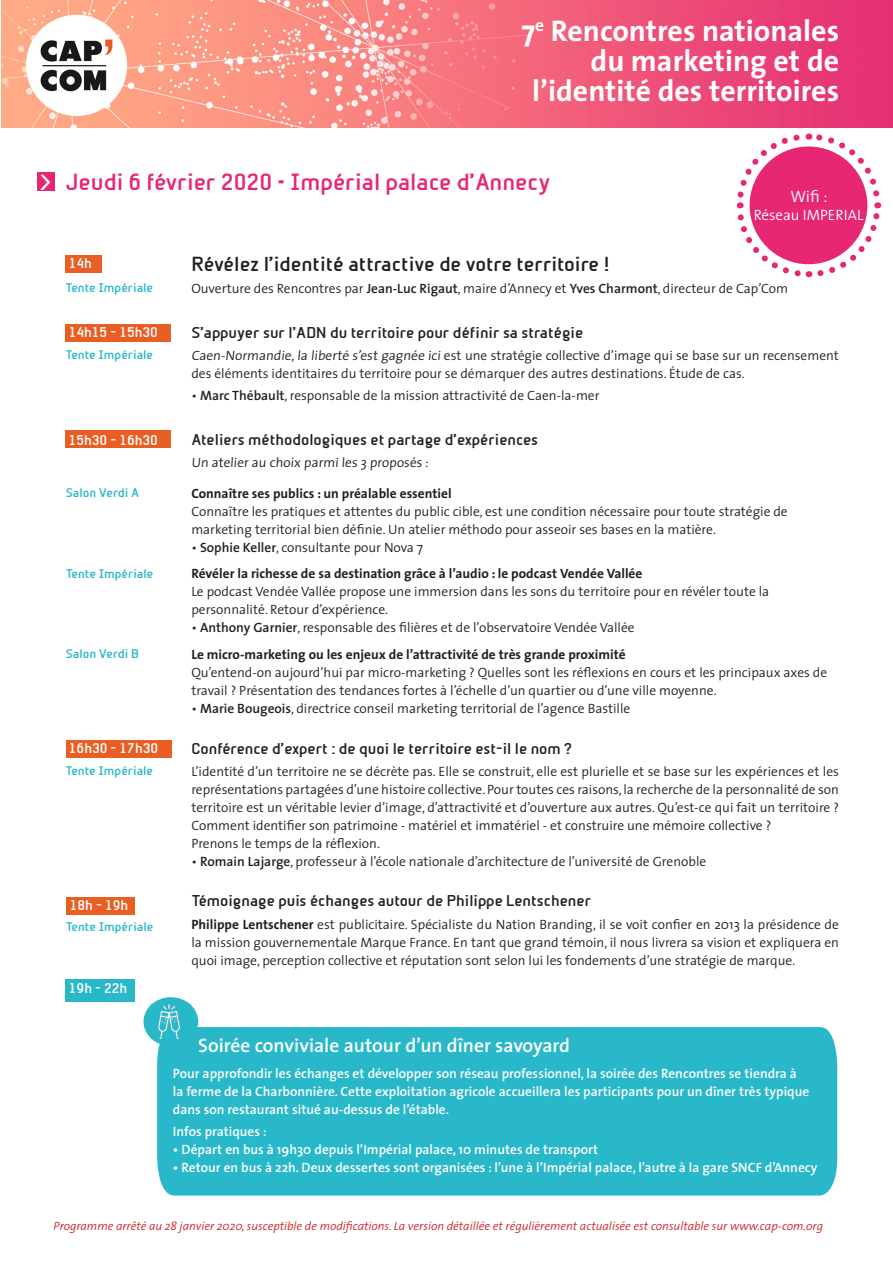
<style>
.page{position:relative;width:893px;height:1263px;background:#fff}
.page>*{position:absolute;margin:0;border:0;box-sizing:border-box;transform-origin:0 0}
.t1{font:700 30px "The Sans";color:#fff}
.Jour{font:700 22.5px "Beta Sans";color:#e72674}
.t2{font:700 21px "Beta Sans";color:#fff}
.Titre{font:700 19.5px "Beta Sans";color:#231f20}
.t3{font:600 19.5px "The Sans";color:#fff}
.t4{font:300 16.5px "The Sans";color:#fff}
.Titre-2{font:700 15px "Beta Sans";color:#231f20}
.t5{font:300 15px "The Sans";color:#fff}
.Texte{font:300 13.5px/18px "The Sans";color:#231f20}
.t6{font:600 13.5px/18px "The Sans";color:#fff}
.Texte-2{font:700 13.5px "The Sans";color:#231f20}
.t7{font:700 13.5px "Beta Sans";color:#fff}
.t8{font:italic 300 12px "The Sans";color:#d1232a}
.Salle{font:700 12px "Beta Sans";color:#29b8ca}
.s1{font-weight:600}
.s2{font-weight:700}
</style>
<div class="page">
<img style="left:1px;top:0;width:892px;height:127px">
<svg style="left:736px;top:133px;width:146px;height:145px"></svg>
<div style="left:750px;top:146px;width:117px;height:118px;background:#e72674;border-radius:50%"></div>
<div style="left:37px;top:172px;width:17px;height:19px;background:#e72674"></div>
<div style="left:65px;top:255px;width:37px;height:18px;background:#e95e22"></div>
<div style="left:65px;top:324px;width:106px;height:17px;background:#e95e22"></div>
<div style="left:65px;top:431px;width:106px;height:17px;background:#e95e22"></div>
<div style="left:66px;top:979px;width:69px;height:23px;background:#29b8ca"></div>
<div style="left:66px;top:740px;width:105px;height:17px;background:#e95e22"></div>
<div style="left:67px;top:897px;width:68px;height:17px;background:#e95e22"></div>
<div style="left:157px;top:1027px;width:680px;height:168px;background:#29b8ca"></div>
<div style="left:144px;top:997px;width:54px;height:49px;background:#29b8ca;border-radius:50%"></div>
<img style="left:151px;top:1004px;width:29px;height:35px">
<p class="t1" style="left:522px;top:6px;width:319px">7<sup>e</sup> Rencontres nationales</p>
<p class="t1" style="left:591px;top:36px;width:250px">du marketing et de</p>
<p class="t1" style="left:532px;top:66px;width:308px">l’identité des territoires</p>
<p class="t2" style="left:40px;top:170px;width:13px">&gt;</p>
<p class="Jour" style="left:65px;top:169px;width:486px">Jeudi 6 février 2020 • Impérial palace d’Annecy</p>
<p class="t4" style="left:790px;top:183px;width:39px">Wifi :</p>
<p class="t5" style="left:754px;top:202px;width:111px">Réseau IMPERIAL</p>
<p class="t7" style="left:69px;top:255px;width:25px">14h</p>
<p class="Salle" style="left:65px;top:280px;width:89px">Tente Impériale</p>
<p class="t7" style="left:69px;top:325px;width:91px">14h15 - 15h30</p>
<p class="Salle" style="left:65px;top:347px;width:89px">Tente Impériale</p>
<p class="t7" style="left:69px;top:432px;width:91px">15h30 - 16h30</p>
<p class="Salle" style="left:66px;top:485px;width:75px">Salon Verdi A</p>
<p class="Salle" style="left:66px;top:567px;width:89px">Tente Impériale</p>
<p class="Salle" style="left:66px;top:647px;width:75px">Salon Verdi B</p>
<p class="t7" style="left:69px;top:740px;width:91px">16h30 - 17h30</p>
<p class="Salle" style="left:65px;top:763px;width:89px">Tente Impériale</p>
<p class="t7" style="left:70px;top:897px;width:60px">18h - 19h</p>
<p class="Salle" style="left:66px;top:920px;width:89px">Tente Impériale</p>
<p class="t7" style="left:69px;top:980px;width:60px">19h - 22h</p>
<p class="Titre" style="left:191px;top:252px;width:420px">Révélez l’identité attractive de votre territoire !</p>
<p class="Texte" style="left:191px;top:279px;width:598px">Ouverture des Rencontres par <span class="s1">Jean-Luc Rigaut</span>, maire d’Annecy et <span class="s1">Yves Charmont</span>, directeur de Cap’Com</p>
<p class="Titre-2" style="left:191px;top:323px;width:393px">S’appuyer sur l’ADN du territoire pour définir sa stratégie</p>
<p class="Texte" style="left:191px;top:346px;width:649px">Caen-Normandie,la liberté s’est gagnée ici est une stratégie collective d’image qui se base sur un recensement des éléments identitaires du territoire pour se démarquer des autres destinations. Étude de cas.</p>
<p class="Texte" style="left:191px;top:386px;width:410px">• <span class="s1">Marc Thébault</span>, responsable de la mission attractivité de Caen-la-mer</p>
<p class="Titre-2" style="left:191px;top:431px;width:348px">Ateliers méthodologiques et partage d’expériences</p>
<p class="Texte" style="left:191px;top:453px;width:240px">Un atelier au choix parmi les 3 proposés :</p>
<p class="Texte-2" style="left:191px;top:482px;width:262px">Connaître ses publics : un préalable essentiel</p>
<p class="Texte" style="left:191px;top:502px;width:598px">Connaître les pratiques et attentes du public cible, est une condition nécessaire pour toute stratégie de marketing territorial bien définie. Un atelier méthodo pour asseoir ses bases en la matière.</p>
<p class="Texte" style="left:191px;top:538px;width:233px">• <span class="s1">Sophie Keller</span>, consultante pour Nova 7</p>
<p class="Texte-2" style="left:191px;top:563px;width:453px">Révéler la richesse de sa destination grâce à l’audio : le podcast Vendée Vallée</p>
<p class="Texte" style="left:191px;top:582px;width:579px">Le podcast Vendée Vallée propose une immersion dans les sons du territoire pour en révéler toute la personnalité. Retour d’expérience.</p>
<p class="Texte" style="left:191px;top:618px;width:445px">• <span class="s1">Anthony Garnier</span>, responsable des filières et de l’observatoire Vendée Vallée</p>
<p class="Texte-2" style="left:191px;top:643px;width:436px">Le micro-marketing ou les enjeux de l’attractivité de très grande proximité</p>
<p class="Texte" style="left:191px;top:663px;width:637px">Qu’entend-on aujourd’hui par micro-marketing ? Quelles sont les réflexions en cours et les principaux axes de travail ? Présentation des tendances fortes à l’échelle d’un quartier ou d’une ville moyenne.</p>
<p class="Texte" style="left:191px;top:699px;width:440px">• <span class="s1">Marie Bougeois</span>, directrice conseil marketing territorial de l’agence Bastille</p>
<p class="Titre-2" style="left:191px;top:739px;width:382px">Conférence d’expert : de quoi le territoire est-il le nom ?</p>
<p class="Texte" style="left:191px;top:762px;width:649px;text-align:justify">L’identité d’un territoire ne se décrète pas. Elle se construit, elle est plurielle et se base sur les expériences et les représentations partagées d’une histoire collective. Pour toutes ces raisons, la recherche de la personnalité de son territoire est un véritable levier d’image, d’attractivité et d’ouverture aux autres. Qu’est-ce qui fait un territoire ?<br>Comment identifier son patrimoine - matériel et immatériel - et construire une mémoire collective ?</p>
<p class="Texte" style="left:191px;top:834px;width:190px">Prenons le temps de la réflexion.</p>
<p class="Texte" style="left:191px;top:852px;width:516px">• <span class="s1">Romain Lajarge</span>, professeur à l’école nationale d’architecture de l’université de Grenoble</p>
<p class="Titre-2" style="left:191px;top:892px;width:401px">Témoignage puis échanges autour de Philippe Lentschener</p>
<p class="Texte" style="left:191px;top:914px;width:649px;text-align:justify"><span class="s2">Philippe Lentschener</span> est publicitaire. Spécialiste du Nation Branding, il se voit confier en 2013 la présidence de la mission gouvernementale Marque France. En tant que grand témoin, il nous livrera sa vision et expliquera en quoi image, perception collective et réputation sont selon lui les fondements d’une stratégie de marque.</p>
<p class="t3" style="left:198px;top:1029px;width:373px">Soirée conviviale autour d’un dîner savoyard</p>
<p class="t6" style="left:173px;top:1064px;width:638px">Pour approfondir les échanges et développer son réseau professionnel, la soirée des Rencontres se tiendra à la ferme de la Charbonnière. Cette exploitation agricole accueillera les participants pour un dîner très typique dans son restaurant situé au-dessus de l’étable.</p>
<p class="t6" style="left:173px;top:1122px;width:95px">Infos pratiques :</p>
<p class="t6" style="left:173px;top:1140px;width:427px">• Départ en bus à 19h30 depuis l’Impérial palace, 10 minutes de transport</p>
<p class="t6" style="left:173px;top:1158px;width:646px">• Retour en bus à 22h. Deux dessertes sont organisées : l’une à l’Impérial palace, l’autre à la gare SNCF d’Annecy</p>
<p class="t8" style="left:54px;top:1216px;width:771px">Programme arrêté au 28 janvier 2020, susceptible de modifications. La version détaillée et régulièrement actualisée est consultable sur www.cap-com.org</p>
</div>
